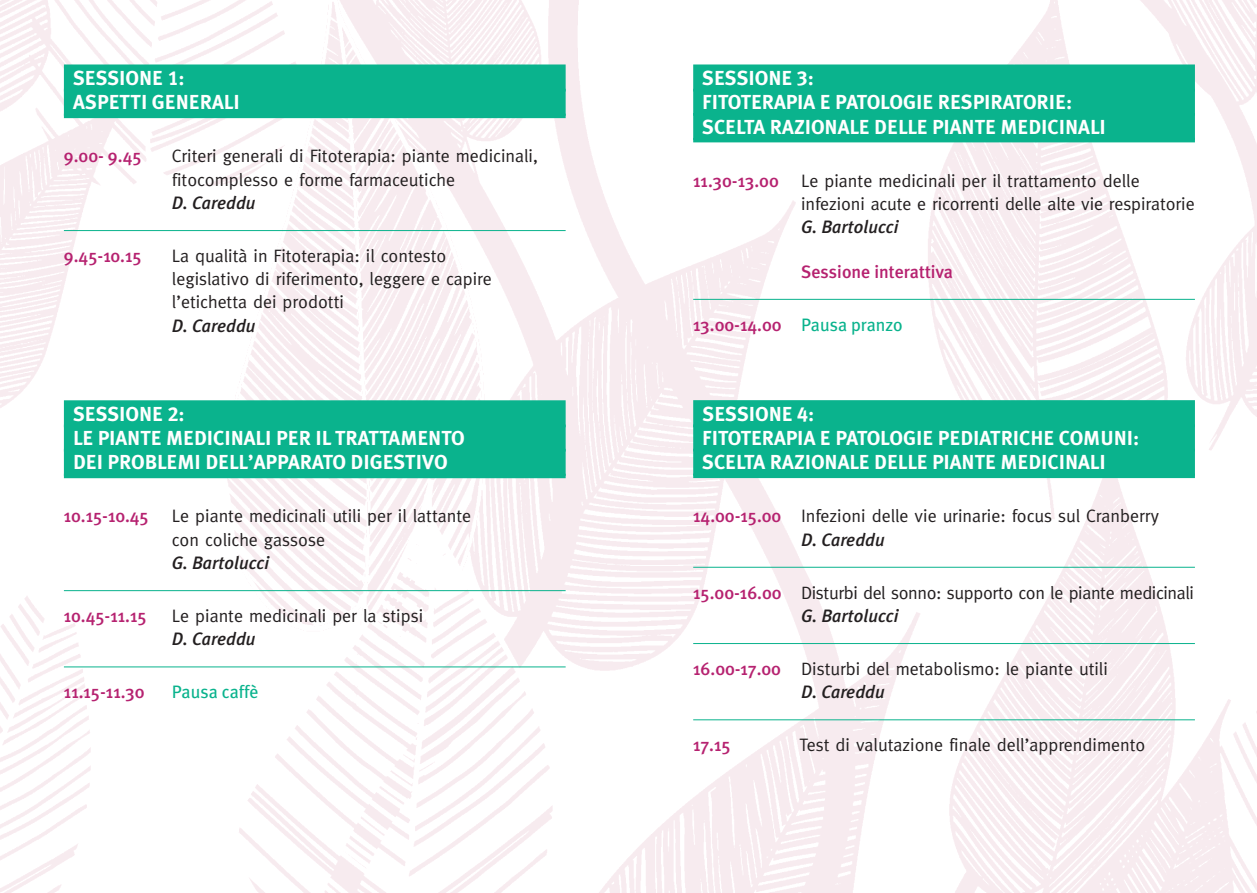
<style>
.page{position:relative;width:1257px;height:893px;background:#fff}
.page>*{position:absolute;margin:0;border:0;box-sizing:border-box;transform-origin:0 0}
.t1{font:700 20.25px/24.3px "Meta Plus";color:#fff}
.t2{font:18px/23.2px "Meta";color:#231f20}
.t3{font:500 18px "Meta Plus";color:#b62270}
.t4{font:italic 500 18px "Meta Plus";color:#231f20}
.t5{font:18px "Meta";letter-spacing:-.02em;color:#231f20}
.t6{font:18px "Meta Plus";color:#0ab38d}
.s1{font-family:"Meta Plus Bold Caps";font-weight:400}
.s2{font-family:"Meta Plus";font-weight:500;color:#b62270}
.s3{font-weight:400;color:#0ab38d}
</style>
<div class="page">
<img style="left:0;top:0;width:1257px;height:893px">
<div style="left:64px;top:64px;width:502px;height:27px;background:#0ab38d"></div>
<div style="left:64px;top:89px;width:502px;height:27px;background:#0ab38d"></div>
<hr style="left:64px;top:114px;width:502px;height:4px;background:#0ab38d">
<hr style="left:64px;top:230px;width:502px;height:1px;background:#0ab38d">
<div style="left:64px;top:400px;width:502px;height:27px;background:#0ab38d"></div>
<div style="left:64px;top:424px;width:502px;height:27px;background:#0ab38d"></div>
<div style="left:64px;top:449px;width:502px;height:27px;background:#0ab38d"></div>
<hr style="left:64px;top:474px;width:502px;height:4px;background:#0ab38d">
<hr style="left:64px;top:590px;width:502px;height:1px;background:#0ab38d">
<hr style="left:64px;top:666px;width:502px;height:1px;background:#0ab38d">
<div style="left:693px;top:64px;width:502px;height:27px;background:#0ab38d"></div>
<div style="left:693px;top:89px;width:502px;height:27px;background:#0ab38d"></div>
<div style="left:693px;top:113px;width:502px;height:27px;background:#0ab38d"></div>
<hr style="left:693px;top:138px;width:502px;height:4px;background:#0ab38d">
<hr style="left:693px;top:299px;width:502px;height:1px;background:#0ab38d">
<div style="left:693px;top:400px;width:502px;height:27px;background:#0ab38d"></div>
<div style="left:693px;top:424px;width:502px;height:27px;background:#0ab38d"></div>
<div style="left:693px;top:449px;width:502px;height:27px;background:#0ab38d"></div>
<div style="left:693px;top:473px;width:502px;height:5px;background:#0ab38d"></div>
<hr style="left:693px;top:567px;width:502px;height:1px;background:#0ab38d">
<hr style="left:693px;top:643px;width:502px;height:1px;background:#0ab38d">
<hr style="left:693px;top:719px;width:502px;height:1px;background:#0ab38d">
<p class="t1" style="left:73px;top:67px;width:168px">SESSIONE <span class="s1">1</span>:<br>ASPETTI GENERALI</p>
<p class="t3" style="left:64px;top:149px;width:79px">9.00- 9.45</p>
<p class="t2" style="left:172px;top:146px;width:367px">Criteri generali di Fitoterapia: piante medicinali, fitocomplesso e forme farmaceutiche</p>
<p class="t4" style="left:172px;top:195px;width:85px">D. Careddu</p>
<p class="t3" style="left:64px;top:249px;width:79px">9.45-10.15</p>
<p class="t2" style="left:172px;top:245px;width:321px">La qualità in Fitoterapia: il contesto legislativo di riferimento, leggere e capire l’etichetta dei prodotti</p>
<p class="t4" style="left:172px;top:318px;width:85px">D. Careddu</p>
<p class="t1" style="left:73px;top:403px;width:393px">SESSIONE <span class="s1">2</span>:<br>LE PIANTE MEDICINALI PER IL TRATTAMENTO<br>DEI PROBLEMI DELL’APPARATO DIGESTIVO</p>
<p class="t3" style="left:64px;top:509px;width:86px">10.15-10.45</p>
<p class="t2" style="left:172px;top:506px;width:301px">Le piante medicinali utili per il lattante con coliche gassose</p>
<p class="t4" style="left:172px;top:555px;width:99px">G. Bartolucci</p>
<p class="t3" style="left:64px;top:609px;width:84px">10.45-11.15</p>
<p class="t2" style="left:172px;top:605px;width:253px">Le piante medicinali per la stipsi</p>
<p class="t4" style="left:172px;top:631px;width:85px">D. Careddu</p>
<p class="t3" style="left:64px;top:685px;width:82px">11.15-11.30</p>
<p class="t6" style="left:172px;top:685px;width:88px">Pausa caffè</p>
<p class="t1" style="left:702px;top:67px;width:405px">SESSIONE <span class="s1">3</span>:<br>FITOTERAPIA E PATOLOGIE RESPIRATORIE:<br>SCELTA RAZIONALE DELLE PIANTE MEDICINALI</p>
<p class="t2" style="left:801px;top:170px;width:395px;text-indent:-108px"><span class="s2">11.30-13.00</span> Le piante medicinali per il trattamento delle infezioni acute e ricorrenti delle alte vie respiratorie</p>
<p class="t4" style="left:801px;top:219px;width:99px">G. Bartolucci</p>
<p class="t3" style="left:801px;top:264px;width:153px">Sessione interattiva</p>
<p class="t3" style="left:693px;top:317px;width:211px">13.00-14.00 <span class="s3">Pausa pranzo</span></p>
<p class="t1" style="left:702px;top:403px;width:439px">SESSIONE <span class="s1">4</span>:<br>FITOTERAPIA E PATOLOGIE PEDIATRICHE COMUNI:<br>SCELTA RAZIONALE DELLE PIANTE MEDICINALI</p>
<p class="t2" style="left:693px;top:506px;width:467px"><span class="s2">14.00-15.00</span> Infezioni delle vie urinarie: focus sul Cranberry</p>
<p class="t4" style="left:801px;top:532px;width:85px">D. Careddu</p>
<p class="t5" style="left:693px;top:585px;width:502px"><span class="s2">15.00-16.00</span> Disturbi del sonno: supporto con le piante medicinali</p>
<p class="t4" style="left:801px;top:608px;width:99px">G. Bartolucci</p>
<p class="t2" style="left:693px;top:658px;width:416px"><span class="s2">16.00-17.00</span> Disturbi del metabolismo: le piante utili</p>
<p class="t4" style="left:801px;top:684px;width:85px">D. Careddu</p>
<p class="t3" style="left:693px;top:738px;width:39px">17.15</p>
<p class="t2" style="left:800px;top:734px;width:347px">Test di valutazione finale dell’apprendimento</p>
</div>
